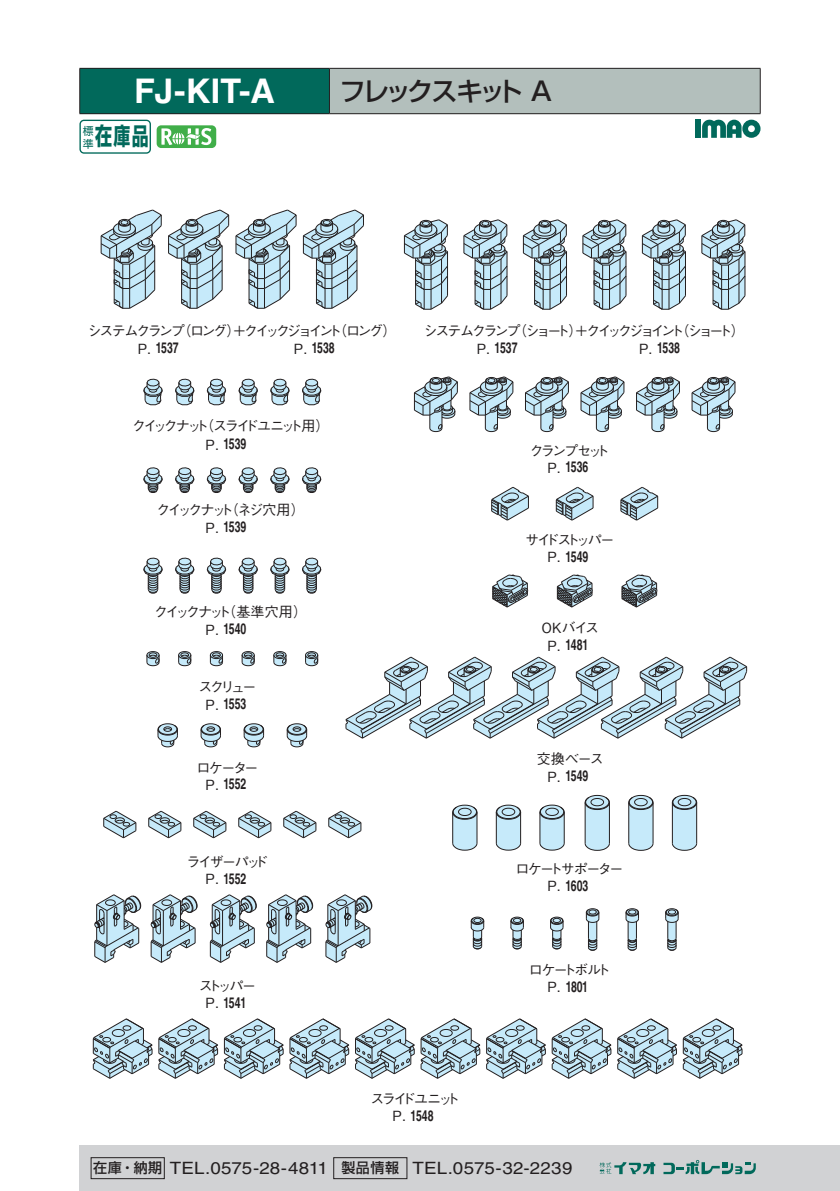
<style>
.page{position:relative;width:840px;height:1191px;background:#fff}
.page>*{position:absolute;margin:0;border:0;box-sizing:border-box;transform-origin:0 0}
.t1{font:700 34px "Helvetica LT Std";color:#fff}
.t2{font:500 26px "Shin Go Pr 6 N";letter-spacing:-.135em;color:#231f20}
.t3{font:700 23.8px "Shin Go Pro";color:#01695b;scale:.71 1}
.Footer_eng{font:17px "Helvetica LT Std";letter-spacing:.005em;color:#231f20;scale:1.1 1}
.t4{font:700 15px "Helvetica LT Std";color:#231f20;scale:.7 1}
.t5{font:500 14px "Gothic BBB Pr 6 N";letter-spacing:-.175em;color:#231f20}
.t6{font:500 14px "Gothic BBB Pr 6 N";letter-spacing:-.21em;color:#231f20}
.t7{font:500 14px "Gothic BBB Pr 6 N";letter-spacing:-.13em;color:#231f20}
.t8{font:500 14px "Shin Go Pr 6 N";letter-spacing:.04em;color:#231f20}
.t9{font:10.8px "Shin Go Pro";color:#01695b}
.s1{font-family:"Gothic BBB Pr 6 N";font-weight:500;font-size:14px}
</style>
<div class="page">
<div style="left:79px;top:1145px;width:760px;height:46px;background:#d1d2d4"></div>
<div style="left:91px;top:1157px;width:73px;height:22px;border:1px solid #231f20"></div>
<div style="left:333px;top:1157px;width:74px;height:22px;border:1px solid #231f20"></div>
<svg style="left:599px;top:1162px;width:56px;height:12px"></svg>
<svg style="left:663px;top:1160px;width:92px;height:14px"></svg>
<div style="left:80px;top:68px;width:249px;height:46px;background:#01695b"></div>
<div style="left:329px;top:68px;width:430px;height:46px;background:#b3bfbc"></div>
<hr style="left:79px;top:68px;width:250px;height:1px;background:#231f20">
<hr style="left:79px;top:69px;width:1px;height:44px;background:#231f20">
<hr style="left:329px;top:68px;width:431px;height:1px;background:#231f20">
<hr style="left:329px;top:69px;width:1px;height:44px;background:#231f20">
<hr style="left:759px;top:69px;width:1px;height:44px;background:#231f20">
<hr style="left:79px;top:113px;width:250px;height:1px;background:#231f20">
<hr style="left:329px;top:113px;width:431px;height:1px;background:#231f20">
<svg style="left:79px;top:120px;width:72px;height:34px"></svg>
<div style="left:156px;top:125px;width:60px;height:23px;background:#40ae49;border-radius:5px"></div>
<svg style="left:161px;top:128px;width:50px;height:17px"></svg>
<div style="left:695px;top:120px;width:5px;height:18px;background:#01695b"></div>
<svg style="left:702px;top:119px;width:58px;height:19px"></svg>
<svg style="left:100px;top:209px;width:62px;height:100px"></svg>
<svg style="left:168px;top:209px;width:61px;height:100px"></svg>
<svg style="left:235px;top:209px;width:129px;height:100px"></svg>
<svg style="left:403px;top:219px;width:45px;height:91px"></svg>
<svg style="left:463px;top:219px;width:44px;height:91px"></svg>
<svg style="left:522px;top:219px;width:45px;height:91px"></svg>
<svg style="left:582px;top:219px;width:44px;height:91px"></svg>
<svg style="left:641px;top:219px;width:45px;height:91px"></svg>
<svg style="left:701px;top:219px;width:44px;height:91px"></svg>
<svg style="left:413px;top:376px;width:45px;height:56px"></svg>
<svg style="left:469px;top:376px;width:44px;height:56px"></svg>
<svg style="left:525px;top:376px;width:44px;height:56px"></svg>
<svg style="left:580px;top:376px;width:44px;height:56px"></svg>
<svg style="left:636px;top:376px;width:44px;height:56px"></svg>
<svg style="left:691px;top:376px;width:44px;height:56px"></svg>
<svg style="left:143px;top:378px;width:20px;height:27px"></svg>
<svg style="left:175px;top:378px;width:19px;height:27px"></svg>
<svg style="left:206px;top:378px;width:20px;height:27px"></svg>
<svg style="left:238px;top:378px;width:20px;height:27px"></svg>
<svg style="left:270px;top:378px;width:19px;height:27px"></svg>
<svg style="left:302px;top:378px;width:19px;height:27px"></svg>
<svg style="left:143px;top:467px;width:20px;height:26px"></svg>
<svg style="left:175px;top:467px;width:19px;height:26px"></svg>
<svg style="left:206px;top:467px;width:20px;height:26px"></svg>
<svg style="left:238px;top:467px;width:20px;height:26px"></svg>
<svg style="left:270px;top:467px;width:19px;height:26px"></svg>
<svg style="left:302px;top:467px;width:19px;height:26px"></svg>
<svg style="left:491px;top:487px;width:38px;height:34px"></svg>
<svg style="left:555px;top:486px;width:38px;height:35px"></svg>
<svg style="left:620px;top:487px;width:38px;height:34px"></svg>
<svg style="left:143px;top:557px;width:20px;height:37px"></svg>
<svg style="left:175px;top:557px;width:19px;height:37px"></svg>
<svg style="left:206px;top:557px;width:20px;height:37px"></svg>
<svg style="left:238px;top:557px;width:20px;height:37px"></svg>
<svg style="left:270px;top:557px;width:19px;height:37px"></svg>
<svg style="left:302px;top:557px;width:19px;height:37px"></svg>
<svg style="left:621px;top:574px;width:36px;height:34px"></svg>
<svg style="left:556px;top:574px;width:36px;height:34px"></svg>
<svg style="left:492px;top:574px;width:36px;height:34px"></svg>
<svg style="left:146px;top:651px;width:14px;height:15px"></svg>
<svg style="left:178px;top:651px;width:13px;height:15px"></svg>
<svg style="left:210px;top:651px;width:13px;height:15px"></svg>
<svg style="left:241px;top:651px;width:14px;height:15px"></svg>
<svg style="left:273px;top:651px;width:13px;height:15px"></svg>
<svg style="left:305px;top:651px;width:13px;height:15px"></svg>
<svg style="left:345px;top:656px;width:402px;height:83px"></svg>
<svg style="left:157px;top:723px;width:21px;height:24px"></svg>
<svg style="left:200px;top:723px;width:21px;height:24px"></svg>
<svg style="left:243px;top:723px;width:21px;height:24px"></svg>
<svg style="left:286px;top:723px;width:21px;height:24px"></svg>
<svg style="left:103px;top:810px;width:34px;height:28px"></svg>
<svg style="left:148px;top:810px;width:33px;height:28px"></svg>
<svg style="left:193px;top:810px;width:33px;height:28px"></svg>
<svg style="left:238px;top:810px;width:33px;height:28px"></svg>
<svg style="left:283px;top:810px;width:33px;height:28px"></svg>
<svg style="left:328px;top:810px;width:33px;height:28px"></svg>
<svg style="left:452px;top:804px;width:25px;height:46px"></svg>
<svg style="left:495px;top:804px;width:26px;height:46px"></svg>
<svg style="left:539px;top:804px;width:25px;height:46px"></svg>
<svg style="left:584px;top:795px;width:25px;height:56px"></svg>
<svg style="left:628px;top:795px;width:25px;height:56px"></svg>
<hr style="left:696px;top:802px;width:1px;height:41px;background:#231f20">
<svg style="left:671px;top:795px;width:25px;height:56px"></svg>
<svg style="left:94px;top:894px;width:47px;height:69px"></svg>
<svg style="left:150px;top:894px;width:47px;height:69px"></svg>
<svg style="left:209px;top:894px;width:48px;height:69px"></svg>
<svg style="left:266px;top:894px;width:47px;height:69px"></svg>
<svg style="left:325px;top:894px;width:47px;height:69px"></svg>
<svg style="left:470px;top:916px;width:14px;height:33px"></svg>
<svg style="left:510px;top:916px;width:13px;height:33px"></svg>
<svg style="left:550px;top:916px;width:13px;height:33px"></svg>
<svg style="left:585px;top:908px;width:14px;height:43px"></svg>
<svg style="left:625px;top:908px;width:13px;height:43px"></svg>
<svg style="left:665px;top:908px;width:13px;height:43px"></svg>
<svg style="left:92px;top:1018px;width:584px;height:61px"></svg>
<svg style="left:682px;top:1018px;width:60px;height:61px"></svg>
<p class="t1" style="left:134px;top:71px;width:142px">FJ-KIT-A</p>
<p class="t2" style="left:339px;top:70px;width:214px">フレックスキット A</p>
<p class="t3" style="left:83px;top:117px;width:94px"><sub>準</sub>在庫品</p>
<p class="t9" style="left:83px;top:122px;width:12px">標</p>
<p class="t5" style="left:87px;top:320px;width:310px">システムクランプ（ロング）＋クイックジョイント（ロング）</p>
<p class="t6" style="left:423px;top:320px;width:323px">システムクランプ（ショート）＋クイックジョイント（ショート）</p>
<p class="t4" style="left:138px;top:339px;width:60px"><span class="s1">P．</span>1537</p>
<p class="t4" style="left:294px;top:339px;width:60px"><span class="s1">P．</span>1538</p>
<p class="t4" style="left:476px;top:339px;width:60px"><span class="s1">P．</span>1537</p>
<p class="t4" style="left:638px;top:339px;width:60px"><span class="s1">P．</span>1538</p>
<p class="t5" style="left:132px;top:415px;width:199px">クイックナット（スライドユニット用）</p>
<p class="t4" style="left:205px;top:435px;width:60px"><span class="s1">P．</span>1539</p>
<p class="t5" style="left:156px;top:499px;width:150px">クイックナット（ネジ穴用）</p>
<p class="t4" style="left:205px;top:518px;width:60px"><span class="s1">P．</span>1539</p>
<p class="t5" style="left:154px;top:601px;width:155px">クイックナット（基準穴用）</p>
<p class="t4" style="left:205px;top:620px;width:60px"><span class="s1">P．</span>1540</p>
<p class="t5" style="left:198px;top:675px;width:59px">スクリュー</p>
<p class="t4" style="left:205px;top:694px;width:60px"><span class="s1">P．</span>1553</p>
<p class="t5" style="left:196px;top:756px;width:63px">ロケーター</p>
<p class="t4" style="left:205px;top:775px;width:60px"><span class="s1">P．</span>1552</p>
<p class="t5" style="left:186px;top:850px;width:83px">ライザーパッド</p>
<p class="t4" style="left:205px;top:869px;width:60px"><span class="s1">P．</span>1552</p>
<p class="t5" style="left:199px;top:974px;width:59px">ストッパー</p>
<p class="t4" style="left:205px;top:993px;width:60px"><span class="s1">P．</span>1541</p>
<p class="t5" style="left:370px;top:1087px;width:91px">スライドユニット</p>
<p class="t4" style="left:392px;top:1106px;width:60px"><span class="s1">P．</span>1548</p>
<p class="t5" style="left:529px;top:439px;width:82px">クランプセット</p>
<p class="t4" style="left:547px;top:458px;width:60px"><span class="s1">P．</span>1536</p>
<p class="t5" style="left:524px;top:528px;width:91px">サイドストッパー</p>
<p class="t4" style="left:547px;top:547px;width:60px"><span class="s1">P．</span>1549</p>
<p class="t5" style="left:541px;top:617px;width:59px">OKバイス</p>
<p class="t4" style="left:547px;top:636px;width:60px"><span class="s1">P．</span>1481</p>
<p class="t5" style="left:536px;top:748px;width:68px">交換ベース</p>
<p class="t4" style="left:547px;top:766px;width:60px"><span class="s1">P．</span>1549</p>
<p class="t7" style="left:515px;top:857px;width:109px">ロケートサポーター</p>
<p class="t4" style="left:547px;top:876px;width:60px"><span class="s1">P．</span>1603</p>
<p class="t7" style="left:528px;top:958px;width:83px">ロケートボルト</p>
<p class="t4" style="left:547px;top:977px;width:60px"><span class="s1">P．</span>1801</p>
<p class="t8" style="left:93px;top:1156px;width:71px">在庫・納期</p>
<p class="Footer_eng" style="left:170px;top:1158px;width:145px">TEL.0575-28-4811</p>
<p class="t8" style="left:341px;top:1156px;width:59px">製品情報</p>
<p class="Footer_eng" style="left:412px;top:1158px;width:147px">TEL.0575-32-2239</p>
</div>
